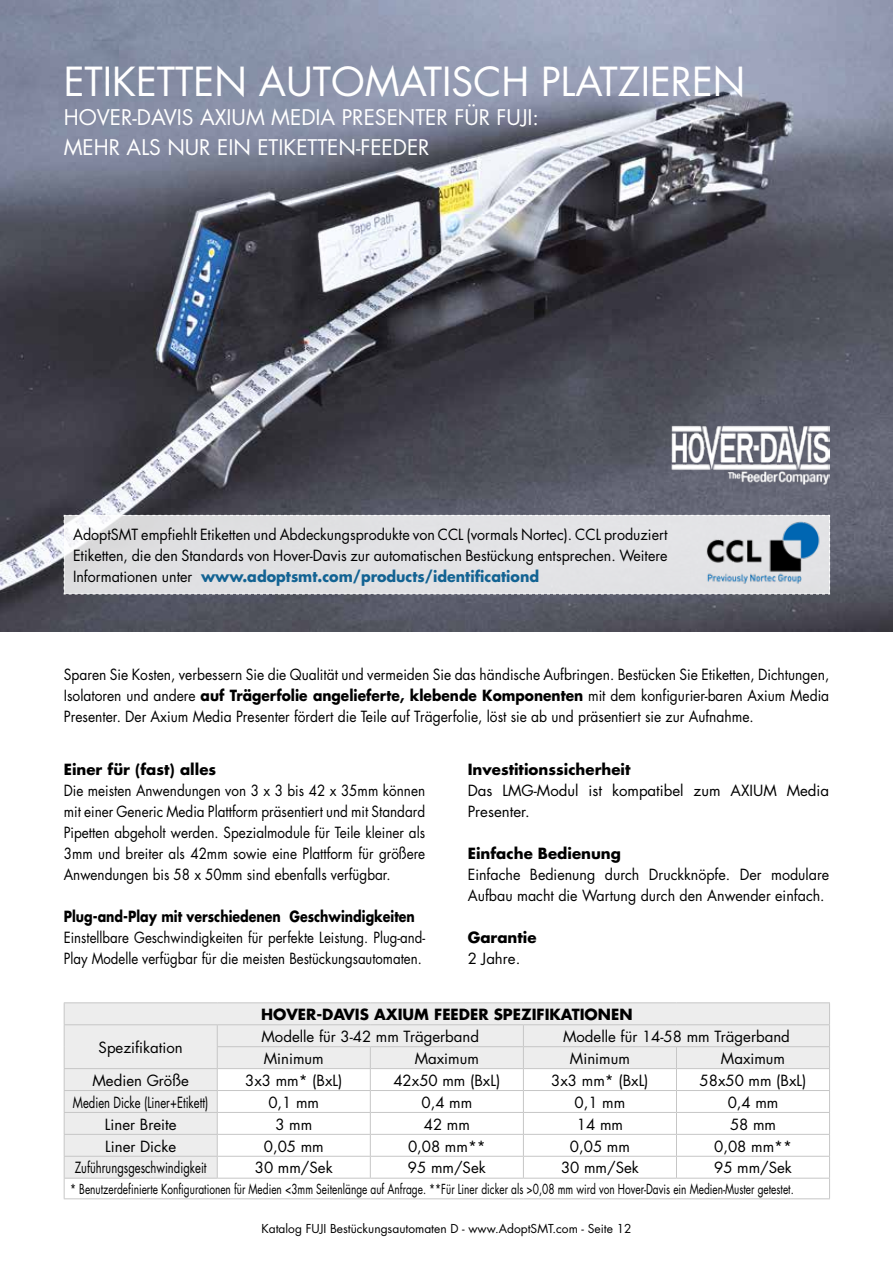
<style>
.page{position:relative;width:893px;height:1263px;background:#fff}
.page>*{position:absolute;margin:0;border:0;box-sizing:border-box;transform-origin:0 0}
.t1{font:39px "Futura";color:#fff}
.t2{font:21px/29.4px "Futura";color:#fff}
.t3{font:15px/21px "Futura";color:#000}
.t4{font:15px/21px "Futura";color:#000;text-align:justify;scale:.95 1}
.t5{font:15px/21px "Futura";color:#000;text-align:justify;scale:.92 1}
.t6{font:15px/21px "Futura";color:#000;text-align:justify;scale:.9 1}
.t7{font:15px/21px "Futura";color:#000;scale:.88 1}
.t8{font:700 15px "Futura";color:#000}
.t9{font:15px "Futura";color:#000;scale:.75 1}
.t10{font:700 15px "Futura";color:#000;scale:.84 1}
.t11{font:13.5px "Futura";color:#000;scale:.75 1}
.t12{font:12px "Futura";color:#000}
.s1{font-weight:700;color:#136393}
.s2{font-weight:700}
</style>
<div class="page">
<img style="left:0;top:0;width:893px;height:631px">
<img style="left:671px;top:425px;width:158px;height:59px">
<svg style="left:63px;top:515px;width:767px;height:80px"></svg>
<svg style="left:65px;top:1003px;width:764px;height:175px;fill:#ededed"></svg>
<hr style="left:64px;top:1002px;width:153px;height:1px;background:#c6c6c6">
<hr style="left:217px;top:1002px;width:153px;height:1px;background:#c6c6c6">
<hr style="left:370px;top:1002px;width:153px;height:1px;background:#c6c6c6">
<hr style="left:523px;top:1002px;width:153px;height:1px;background:#c6c6c6">
<hr style="left:676px;top:1002px;width:154px;height:1px;background:#c6c6c6">
<hr style="left:64px;top:1024px;width:153px;height:1px;background:#c6c6c6">
<hr style="left:217px;top:1024px;width:153px;height:1px;background:#c6c6c6">
<hr style="left:370px;top:1024px;width:153px;height:1px;background:#c6c6c6">
<hr style="left:523px;top:1024px;width:153px;height:1px;background:#c6c6c6">
<hr style="left:676px;top:1024px;width:154px;height:1px;background:#c6c6c6">
<hr style="left:217px;top:1046px;width:153px;height:1px;background:#c6c6c6">
<hr style="left:370px;top:1046px;width:153px;height:1px;background:#c6c6c6">
<hr style="left:523px;top:1046px;width:153px;height:1px;background:#c6c6c6">
<hr style="left:676px;top:1046px;width:154px;height:1px;background:#c6c6c6">
<hr style="left:64px;top:1068px;width:153px;height:1px;background:#c6c6c6">
<hr style="left:217px;top:1068px;width:153px;height:1px;background:#c6c6c6">
<hr style="left:370px;top:1068px;width:153px;height:1px;background:#c6c6c6">
<hr style="left:523px;top:1068px;width:153px;height:1px;background:#c6c6c6">
<hr style="left:676px;top:1068px;width:154px;height:1px;background:#c6c6c6">
<hr style="left:64px;top:1090px;width:153px;height:1px;background:#c6c6c6">
<hr style="left:217px;top:1090px;width:153px;height:1px;background:#c6c6c6">
<hr style="left:370px;top:1090px;width:153px;height:1px;background:#c6c6c6">
<hr style="left:523px;top:1090px;width:153px;height:1px;background:#c6c6c6">
<hr style="left:676px;top:1090px;width:154px;height:1px;background:#c6c6c6">
<hr style="left:64px;top:1112px;width:153px;height:1px;background:#c6c6c6">
<hr style="left:217px;top:1112px;width:153px;height:1px;background:#c6c6c6">
<hr style="left:370px;top:1112px;width:153px;height:1px;background:#c6c6c6">
<hr style="left:523px;top:1112px;width:153px;height:1px;background:#c6c6c6">
<hr style="left:676px;top:1112px;width:154px;height:1px;background:#c6c6c6">
<hr style="left:64px;top:1134px;width:153px;height:1px;background:#c6c6c6">
<hr style="left:217px;top:1134px;width:153px;height:1px;background:#c6c6c6">
<hr style="left:370px;top:1134px;width:153px;height:1px;background:#c6c6c6">
<hr style="left:523px;top:1134px;width:153px;height:1px;background:#c6c6c6">
<hr style="left:676px;top:1134px;width:154px;height:1px;background:#c6c6c6">
<hr style="left:64px;top:1156px;width:153px;height:1px;background:#c6c6c6">
<hr style="left:217px;top:1156px;width:153px;height:1px;background:#c6c6c6">
<svg style="left:217px;top:1025px;width:1px;height:153px"></svg>
<hr style="left:370px;top:1156px;width:153px;height:1px;background:#c6c6c6">
<svg style="left:370px;top:1047px;width:1px;height:131px"></svg>
<hr style="left:523px;top:1156px;width:153px;height:1px;background:#c6c6c6">
<svg style="left:523px;top:1025px;width:1px;height:153px"></svg>
<hr style="left:676px;top:1156px;width:154px;height:1px;background:#c6c6c6">
<svg style="left:676px;top:1047px;width:1px;height:131px"></svg>
<hr style="left:64px;top:1178px;width:153px;height:1px;background:#c6c6c6">
<svg style="left:64px;top:1003px;width:1px;height:195px"></svg>
<hr style="left:217px;top:1178px;width:153px;height:1px;background:#c6c6c6">
<hr style="left:370px;top:1178px;width:153px;height:1px;background:#c6c6c6">
<hr style="left:523px;top:1178px;width:153px;height:1px;background:#c6c6c6">
<hr style="left:676px;top:1178px;width:154px;height:1px;background:#c6c6c6">
<svg style="left:829px;top:1003px;width:1px;height:195px"></svg>
<hr style="left:64px;top:1198px;width:153px;height:1px;background:#c6c6c6">
<hr style="left:217px;top:1198px;width:153px;height:1px;background:#c6c6c6">
<hr style="left:370px;top:1198px;width:153px;height:1px;background:#c6c6c6">
<hr style="left:523px;top:1198px;width:153px;height:1px;background:#c6c6c6">
<hr style="left:676px;top:1198px;width:154px;height:1px;background:#c6c6c6">
<img style="left:694px;top:519px;width:136px;height:69px">
<h1 class="t1" style="left:64px;top:55px;width:683px">ETIKETTEN AUTOMATISCH PLATZIEREN</h1>
<h2 class="t2" style="left:64px;top:102px;width:477px">HOVER-DAVIS AXIUM MEDIA PRESENTER FÜR FUJI:<br>MEHR ALS NUR EIN ETIKETTEN-FEEDER</h2>
<p class="t4" style="left:73px;top:524px;width:627px">AdoptSMT empfiehlt Etiketten und Abdeckungsprodukte von CCL (vormals Nortec). CCL produziert Etiketten, die den Standards von Hover-Davis zur automatischen Bestückung entsprechen. Weitere Informationen unter <span class="s1">www.adoptsmt.com/products/identificationd</span></p>
<p class="t5" style="left:64px;top:664px;width:833px">Sparen Sie Kosten, verbessern Sie die Qualität und vermeiden Sie das händische Aufbringen. Bestücken Sie Etiketten, Dichtungen, Isolatoren und andere <span class="s2">auf Trägerfolie angelieferte, klebende Komponenten</span> mit dem konfigurier-baren Axium Media Presenter. Der Axium Media Presenter fördert die Teile auf Trägerfolie, löst sie ab und präsentiert sie zur Aufnahme.</p>
<p class="t8" style="left:64px;top:759px;width:154px">Einer für (fast) alles</p>
<p class="t6" style="left:64px;top:779px;width:403px">Die meisten Anwendungen von 3 x 3 bis 42 x 35mm können mit einer Generic Media Plattform präsentiert und mit Standard Pipetten abgeholt werden. Spezialmodule für Teile kleiner als 3mm und breiter als 42mm sowie eine Plattform für größere Anwendungen bis 58 x 50mm sind ebenfalls verfügbar.</p>
<p class="t10" style="left:64px;top:906px;width:420px">Plug-and-Play mit verschiedenen Geschwindigkeiten</p>
<p class="t7" style="left:64px;top:926px;width:412px">Einstellbare Geschwindigkeiten für perfekte Leistung. Plug-and-<br>Play Modelle verfügbar für die meisten Bestückungsautomaten.</p>
<p class="t8" style="left:468px;top:759px;width:164px">Investitionssicherheit</p>
<p class="t3" style="left:468px;top:779px;width:363px">Das LMG-Modul ist kompatibel zum AXIUM Media<br>Presenter.</p>
<p class="t8" style="left:468px;top:843px;width:155px">Einfache Bedienung</p>
<p class="t4" style="left:468px;top:863px;width:382px">Einfache Bedienung durch Druckknöpfe. Der modulare<br>Aufbau macht die Wartung durch den Anwender einfach.</p>
<p class="t8" style="left:468px;top:927px;width:70px">Garantie</p>
<p class="t3" style="left:468px;top:947px;width:54px">2 Jahre.</p>
<p class="t3" style="left:99px;top:1037px;width:86px">Spezifikation</p>
<p class="t8" style="left:261px;top:1004px;width:373px">HOVER-DAVIS AXIUM FEEDER SPEZIFIKATIONEN</p>
<p class="t3" style="left:261px;top:1025px;width:219px">Modelle für 3-42 mm Trägerband</p>
<p class="t3" style="left:563px;top:1025px;width:228px">Modelle für 14-58 mm Trägerband</p>
<p class="t3" style="left:264px;top:1047px;width:61px">Minimum</p>
<p class="t3" style="left:415px;top:1047px;width:66px">Maximum</p>
<p class="t3" style="left:570px;top:1047px;width:61px">Minimum</p>
<p class="t3" style="left:721px;top:1047px;width:66px">Maximum</p>
<p class="t3" style="left:93px;top:1069px;width:98px">Medien Größe</p>
<p class="t3" style="left:245px;top:1069px;width:99px">3x3 mm* (BxL)</p>
<p class="t3" style="left:393px;top:1069px;width:108px">42x50 mm (BxL)</p>
<p class="t3" style="left:551px;top:1069px;width:99px">3x3 mm* (BxL)</p>
<p class="t3" style="left:700px;top:1069px;width:108px">58x50 mm (BxL)</p>
<p class="t9" style="left:73px;top:1092px;width:182px">Medien Dicke (Liner+Etikett)</p>
<p class="t3" style="left:268px;top:1091px;width:52px">0,1 mm</p>
<p class="t3" style="left:421px;top:1091px;width:52px">0,4 mm</p>
<p class="t3" style="left:575px;top:1091px;width:52px">0,1 mm</p>
<p class="t3" style="left:728px;top:1091px;width:52px">0,4 mm</p>
<p class="t3" style="left:105px;top:1113px;width:73px">Liner Breite</p>
<p class="t3" style="left:275px;top:1113px;width:38px">3 mm</p>
<p class="t3" style="left:424px;top:1113px;width:48px">42 mm</p>
<p class="t3" style="left:577px;top:1113px;width:48px">14 mm</p>
<p class="t3" style="left:730px;top:1113px;width:48px">58 mm</p>
<p class="t3" style="left:105px;top:1135px;width:72px">Liner Dicke</p>
<p class="t3" style="left:264px;top:1135px;width:61px">0,05 mm</p>
<p class="t3" style="left:408px;top:1135px;width:79px">0,08 mm**</p>
<p class="t3" style="left:570px;top:1135px;width:62px">0,05 mm</p>
<p class="t3" style="left:714px;top:1135px;width:79px">0,08 mm**</p>
<p class="t9" style="left:75px;top:1157px;width:177px">Zuführungsgeschwindigkeit</p>
<p class="t3" style="left:255px;top:1157px;width:79px">30 mm/Sek</p>
<p class="t3" style="left:408px;top:1157px;width:79px">95 mm/Sek</p>
<p class="t3" style="left:561px;top:1157px;width:79px">30 mm/Sek</p>
<p class="t3" style="left:714px;top:1157px;width:79px">95 mm/Sek</p>
<p class="t11" style="left:70px;top:1180px;width:966px">* Benutzerdefinierte Konfigurationen für Medien &lt;3mm Seitenlänge auf Anfrage. **Für Liner dicker als &gt;0,08 mm wird von Hover-Davis ein Medien-Muster getestet.</p>
<p class="t12" style="left:261px;top:1220px;width:371px">Katalog FUJI Bestückungsautomaten D - www.AdoptSMT.com - Seite 12</p>
</div>
